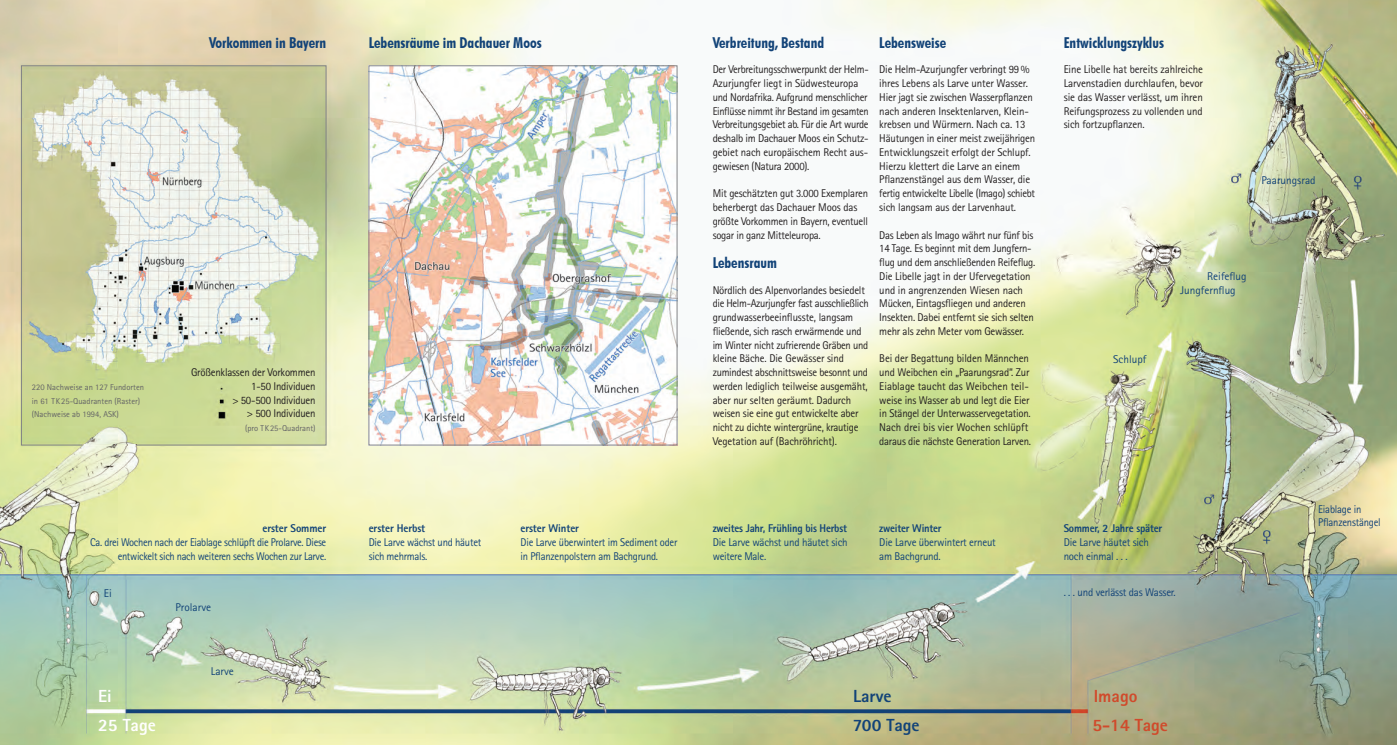
<style>
.page{position:relative;width:1397px;height:745px;background:#fff}
.page>*{position:absolute;margin:0;border:0;box-sizing:border-box;transform-origin:0 0}
.t1{font:800 17.5px "Rotis Sans Serif";color:#d04a2b}
.t2{font:800 17.5px "Rotis Sans Serif";color:#124378}
.t3{font:800 17.5px "Rotis Sans Serif";color:#fff}
.t4{font:700 condensed 15px "Futura BT";color:#124378}
.t5{font:11.25px/13.8px "Rotis Sans Serif";letter-spacing:-.02em;color:#231f20;scale:.96 1}
.t6{font:11.25px/13.8px "Rotis Sans Serif";letter-spacing:-.02em;color:#231f20;scale:.95 1}
.t7{font:11.25px/13.8px "Rotis Sans Serif";letter-spacing:-.02em;color:#231f20;text-align:justify}
.t8{font:11.25px/13.8px "Rotis Sans Serif";letter-spacing:-.02em;color:#231f20;scale:.94 1}
.t9{font:11.25px/13.8px "Rotis Sans Serif";letter-spacing:-.02em;color:#124378}
.t10{font:11.25px/13.8px "Rotis Sans Serif";letter-spacing:-.02em;color:#124378;text-align:right;scale:.93 1}
.t11{font:11.25px/13.8px "Rotis Sans Serif";letter-spacing:-.02em;color:#124378;scale:.94 1}
.t12{font:11.25px/13.8px "Rotis Sans Serif";letter-spacing:-.02em;color:#124378;scale:.95 1}
.t13{font:11.25px/13.8px "Rotis Sans Serif";color:#124378}
.t14{font:8.5px/13.8px "Rotis Sans Serif";color:#636366}
.s1{font-weight:800}
</style>
<div class="page">
<img style="left:0;top:0;width:1396px;height:744px">
<img style="left:371px;top:68px;width:304px;height:375px">
<div style="left:21px;top:66px;width:305px;height:379px;border:1px solid #808285"></div>
<img style="left:83px;top:444px;width:54px;height:1px">
<p class="t14" style="left:32px;top:380px;width:114px">220 Nachweise an 127 Fundorten in 61 TK25-Quadranten (Raster) (Nachweise ab 1994, ASK)</p>
<p class="t4" style="left:209px;top:33px;width:119px">Vorkommen in Bayern</p>
<p class="t5" style="left:191px;top:365px;width:131px;text-align:right">Größenklassen der Vorkommen<br>1-50 Individuen<br>&gt; 50-500 Individuen<br>&gt; 500 Individuen</p>
<p class="t14" style="left:245px;top:421px;width:72px">(pro TK25-Quadrant)</p>
<p class="t4" style="left:369px;top:33px;width:174px">Lebensräume im Dachauer Moos</p>
<p class="t4" style="left:712px;top:33px;width:113px">Verbreitung, Bestand</p>
<p class="t4" style="left:879px;top:33px;width:68px">Lebensweise</p>
<p class="t4" style="left:1063px;top:33px;width:102px">Entwicklungszyklus</p>
<p class="t8" style="left:712px;top:62px;width:167px">Der Verbreitungsschwerpunkt der Helm-Azurjungfer liegt in Südwesteuropa und Nordafrika. Aufgrund menschlicher Einflüsse nimmt ihr Bestand im gesamten Verbreitungsgebiet ab. Für die Art wurde deshalb im Dachauer Moos ein Schutz&shy;gebiet nach europäischem Recht aus&shy;gewiesen (Natura 2000).</p>
<p class="t6" style="left:712px;top:186px;width:165px">Mit geschätzten gut 3.000 Exemplaren beherbergt das Dachauer Moos das größte Vorkommen in Bayern, eventuell sogar in ganz Mitteleuropa.</p>
<p class="t4" style="left:712px;top:253px;width:66px">Lebensraum</p>
<p class="t5" style="left:712px;top:282px;width:164px">Nördlich des Alpenvorlandes besiedelt die Helm-Azurjungfer fast ausschließlich grundwasserbeeinflusste, langsam fließende, sich rasch erwärmende und im Winter nicht zufrierende Gräben und kleine Bäche. Die Gewässer sind zumindest abschnittsweise besonnt und werden lediglich teilweise ausgemäht, aber nur selten geräumt. Dadurch weisen sie eine gut entwickelte aber nicht zu dichte wintergrüne, krautige Vegetation auf (Bachröhricht).</p>
<p class="t5" style="left:879px;top:62px;width:164px">Die Helm-Azurjungfer verbringt 99 % ihres Lebens als Larve unter Wasser.<br>Hier jagt sie zwischen Wasserpflanzen nach anderen Insektenlarven, Klein&shy;krebsen und Würmern. Nach ca. 13<br>Häutungen in einer meist zweijährigen Entwicklungszeit erfolgt der Schlupf.<br>Hierzu klettert die Larve an einem Pflanzenstängel aus dem Wasser, die fertig entwickelte Libelle (Imago) schiebt sich langsam aus der Larvenhaut.</p>
<p class="t6" style="left:879px;top:227px;width:166px">Das Leben als Imago währt nur fünf bis 14 Tage. Es beginnt mit dem Jungfern&shy;flug und dem anschließenden Reifeflug.<br>Die Libelle jagt in der Ufervegetation und in angrenzenden Wiesen nach Mücken, Eintagsfliegen und anderen Insekten. Dabei entfernt sie sich selten mehr als zehn Meter vom Gewässer.</p>
<p class="t7" style="left:879px;top:351px;width:153px;text-align:left">Bei der Begattung bilden Männchen und Weibchen ein „Paarungsrad“. Zur Eiablage taucht das Weibchen teil&shy;weise ins Wasser ab und legt die Eier in Stängel der Unterwasservegetation.<br>Nach drei bis vier Wochen schlüpft daraus die nächste Generation Larven.</p>
<p class="t7" style="left:1063px;top:62px;width:141px">Eine Libelle hat bereits zahlreiche Larvenstadien durchlaufen, bevor sie das Wasser verlässt, um ihren Reifungsprozess zu vollenden und sich fortzupflanzen.</p>
<p class="t13" style="left:1112px;top:352px;width:35px">Schlupf</p>
<p class="t13" style="left:1179px;top:269px;width:68px;text-indent:27px">Reifeflug<br>Jungfernflug</p>
<p class="t13" style="left:1261px;top:173px;width:55px">Paarungsrad</p>
<p class="t10" style="left:90px;top:521px;width:255px"><span class="s1">erster Sommer<br></span>Ca. drei Wochen nach der Eiablage schlüpft die Prolarve. Diese entwickelt sich nach weiteren sechs Wochen zur Larve.</p>
<p class="t11" style="left:520px;top:521px;width:168px"><span class="s1">erster Winter<br></span>Die Larve überwintert im Sediment oder in Pflanzenpolstern am Bachgrund.</p>
<p class="t12" style="left:369px;top:521px;width:120px"><span class="s1">erster Herbst<br></span>Die Larve wächst und häutet sich mehrmals.</p>
<p class="t9" style="left:712px;top:521px;width:136px;text-align:justify"><span class="s1">zweites Jahr, Frühling bis Herbst </span>Die Larve wächst und häutet sich weitere Male.</p>
<p class="t9" style="left:879px;top:521px;width:118px"><span class="s1">zweiter Winter<br></span>Die Larve überwintert erneut am Bachgrund.</p>
<p class="t9" style="left:1063px;top:521px;width:100px"><span class="s1">Sommer, 2 Jahre später<br></span>Die Larve häutet sich noch einmal . . .</p>
<p class="t9" style="left:1063px;top:584px;width:114px">. . . und verlässt das Wasser.</p>
<p class="t9" style="left:104px;top:585px;width:9px">Ei</p>
<p class="t13" style="left:175px;top:599px;width:37px">Prolarve</p>
<p class="t9" style="left:211px;top:664px;width:25px">Larve</p>
<p class="t3" style="left:98px;top:685px;width:15px">Ei</p>
<p class="t2" style="left:853px;top:685px;width:40px">Larve</p>
<p class="t1" style="left:1093px;top:685px;width:45px">Imago</p>
<p class="t3" style="left:98px;top:714px;width:59px">25 Tage</p>
<p class="t2" style="left:852px;top:714px;width:68px">700 Tage</p>
<p class="t1" style="left:1092px;top:714px;width:77px">5-14 Tage</p>
<p class="t11" style="left:1317px;top:501px;width:68px">Eiablage in<br>Pflanzenstängel</p>
</div>
